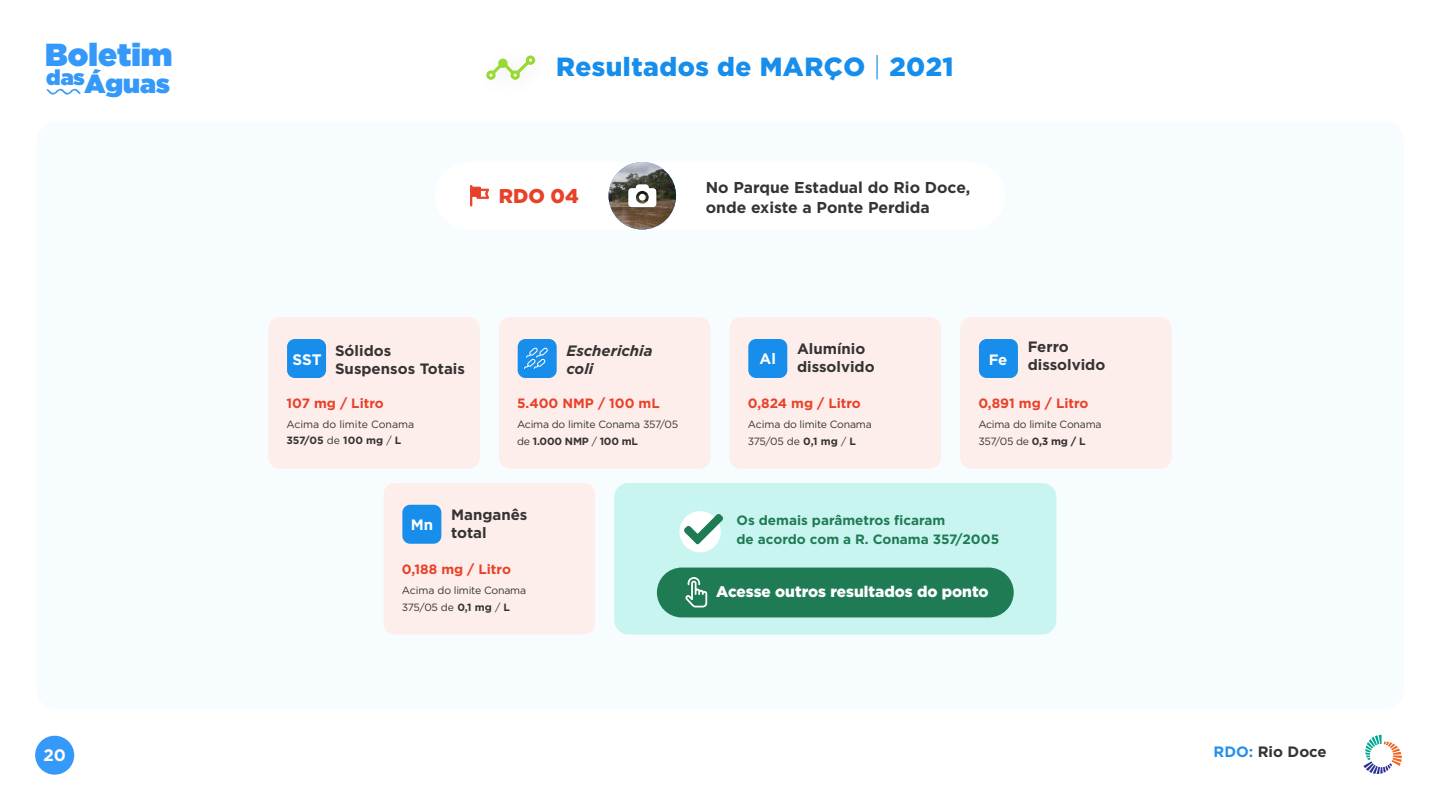
<style>
.page{position:relative;width:1440px;height:810px;background:#fff}
.page>*{position:absolute;margin:0;border:0;box-sizing:border-box;transform-origin:0 0}
.t1{font:900 31.88px "Gotham";color:#3599fa}
.t2{font:900 26.25px "Gotham";letter-spacing:.02em;color:#178eeb}
.t3{font:900 26.25px "Gotham";color:#3599fa}
.t4{font:900 21.45px "Gotham";color:#3599fa}
.t5{font:900 19.95px "Gotham";color:#e84128}
.t6{font:700 16.65px "Gotham";color:#fff}
.t7{font:700 15.75px/19.6px "Gotham";color:#343433}
.t8{font:900 15.45px "Gotham";color:#fff}
.t9{font:700 15.23px "Gotham";color:#fff}
.t10{font:700 15px/18px "Gotham";color:#343433}
.t11{font:italic 700 15px/18px "Gotham";color:#343433}
.t12{font:700 15px "Gotham";color:#333}
.t13{font:700 15px "Gotham";color:#fff}
.t14{font:700 13.5px "Gotham";color:#e84128}
.t15{font:700 13.5px/18.6px "Gotham";color:#1f7b54}
.t16{font:10.5px/16.4px "Gotham";letter-spacing:-.02em;color:#343433}
.t17{font:10.5px/16.4px "Gotham";color:#343433}
.s1{font-weight:300}
.s2{font-weight:700}
.s3{color:#2390e9}
</style>
<div class="page">
<div style="left:37px;top:122px;width:1367px;height:587px;background:#f7fcfe;border-radius:19px"></div>
<svg style="left:486px;top:55px;width:49px;height:25px"></svg>
<div style="left:35px;top:736px;width:39px;height:39px;background:#3599fa;border-radius:19px"></div>
<div style="left:960px;top:317px;width:212px;height:152px;background:#feeeeb;border-radius:11px"></div>
<div style="left:979px;top:339px;width:39px;height:39px;background:#178eec;border-radius:8px"></div>
<div style="left:499px;top:317px;width:211px;height:152px;background:#feeeeb;border-radius:11px"></div>
<div style="left:518px;top:339px;width:39px;height:39px;background:#178eec;border-radius:8px"></div>
<svg style="left:524px;top:347px;width:24px;height:22px"></svg>
<div style="left:384px;top:483px;width:211px;height:151px;background:#feeeeb;border-radius:11px"></div>
<div style="left:402px;top:505px;width:39px;height:39px;background:#178eec;border-radius:8px"></div>
<div style="left:614px;top:483px;width:442px;height:151px;background:#c9f5f1;border-radius:14px"></div>
<div style="left:657px;top:568px;width:357px;height:49px;background:#1f7b54;border-radius:25px"></div>
<svg style="left:685px;top:577px;width:22px;height:30px"></svg>
<div style="left:680px;top:511px;width:41px;height:41px;background:#fff;border-radius:50%"></div>
<svg style="left:684px;top:514px;width:39px;height:30px"></svg>
<div style="left:730px;top:317px;width:211px;height:152px;background:#feeeeb;border-radius:11px"></div>
<div style="left:748px;top:339px;width:39px;height:39px;background:#178eec;border-radius:8px"></div>
<div style="left:268px;top:317px;width:212px;height:152px;background:#feeeeb;border-radius:11px"></div>
<div style="left:287px;top:339px;width:39px;height:39px;background:#178eec;border-radius:8px"></div>
<div style="left:435px;top:162px;width:570px;height:68px;background:#fff;border-radius:34px"></div>
<svg style="left:470px;top:185px;width:19px;height:22px"></svg>
<img style="left:609px;top:162px;width:67px;height:68px;border-radius:34px">
<svg style="left:628px;top:184px;width:28px;height:23px"></svg>
<svg style="left:47px;top:89px;width:34px;height:6px"></svg>
<svg style="left:1364px;top:735px;width:38px;height:39px"></svg>
<h1 class="t1" style="left:45px;top:32px;width:129px">Boletim</h1>
<h2 class="t3" style="left:85px;top:65px;width:87px">Águas</h2>
<h3 class="t4" style="left:46px;top:62px;width:40px">das</h3>
<h2 class="t2" style="left:556px;top:52px;width:399px">Resultados de MARÇO <span class="s1">|</span> 2021</h2>
<h3 class="t5" style="left:499px;top:184px;width:81px">RDO 04</h3>
<h3 class="t7" style="left:706px;top:178px;width:266px">No Parque Estadual do Rio Doce, onde existe a Ponte Perdida</h3>
<h3 class="t9" style="left:293px;top:350px;width:30px">SST</h3>
<h3 class="t10" style="left:335px;top:342px;width:131px">Sólidos<br>Suspensos Totais</h3>
<h3 class="t11" style="left:566px;top:342px;width:88px">Escherichia coli</h3>
<h3 class="t13" style="left:760px;top:349px;width:18px">Al</h3>
<h3 class="t10" style="left:797px;top:340px;width:79px">Alumínio dissolvido</h3>
<h3 class="t13" style="left:989px;top:349px;width:20px">Fe</h3>
<h3 class="t10" style="left:1028px;top:338px;width:79px">Ferro dissolvido</h3>
<p class="t14" style="left:286px;top:394px;width:99px">107 mg / Litro</p>
<p class="t14" style="left:517px;top:394px;width:144px">5.400 NMP / 100 mL</p>
<p class="t14" style="left:748px;top:394px;width:115px">0,824 mg / Litro</p>
<p class="t14" style="left:978px;top:394px;width:112px">0,891 mg / Litro</p>
<p class="t17" style="left:286px;top:416px;width:129px">Acima do limite Conama<br><span class="s2">357/05</span> de <span class="s2">100 mg</span> / <span class="s2">L</span></p>
<p class="t16" style="left:517px;top:416px;width:163px">Acima do limite Conama 357/05 de <span class="s2">1.000 NMP</span> / <span class="s2">100 mL</span></p>
<p class="t16" style="left:748px;top:416px;width:126px">Acima do limite Conama<br>375/05 de <span class="s2">0,1 mg</span> / <span class="s2">L</span></p>
<p class="t16" style="left:978px;top:416px;width:125px">Acima do limite Conama<br>357/05 de <span class="s2">0,3 mg / L</span></p>
<h3 class="t13" style="left:411px;top:515px;width:24px">Mn</h3>
<h3 class="t10" style="left:451px;top:506px;width:78px">Manganês total</h3>
<p class="t14" style="left:402px;top:560px;width:111px">0,188 mg / Litro</p>
<p class="t16" style="left:402px;top:582px;width:126px">Acima do limite Conama<br>375/05 de <span class="s2">0,1 mg</span> / <span class="s2">L</span></p>
<p class="t15" style="left:737px;top:511px;width:264px">Os demais parâmetros ficaram<br>de acordo com a R. Conama 357/2005</p>
<h3 class="t8" style="left:716px;top:583px;width:274px">Acesse outros resultados do ponto</h3>
<h3 class="t6" style="left:43px;top:744px;width:24px">20</h3>
<h3 class="t12" style="left:1214px;top:742px;width:115px"><span class="s3">RDO:</span> Rio Doce</h3>
</div>
